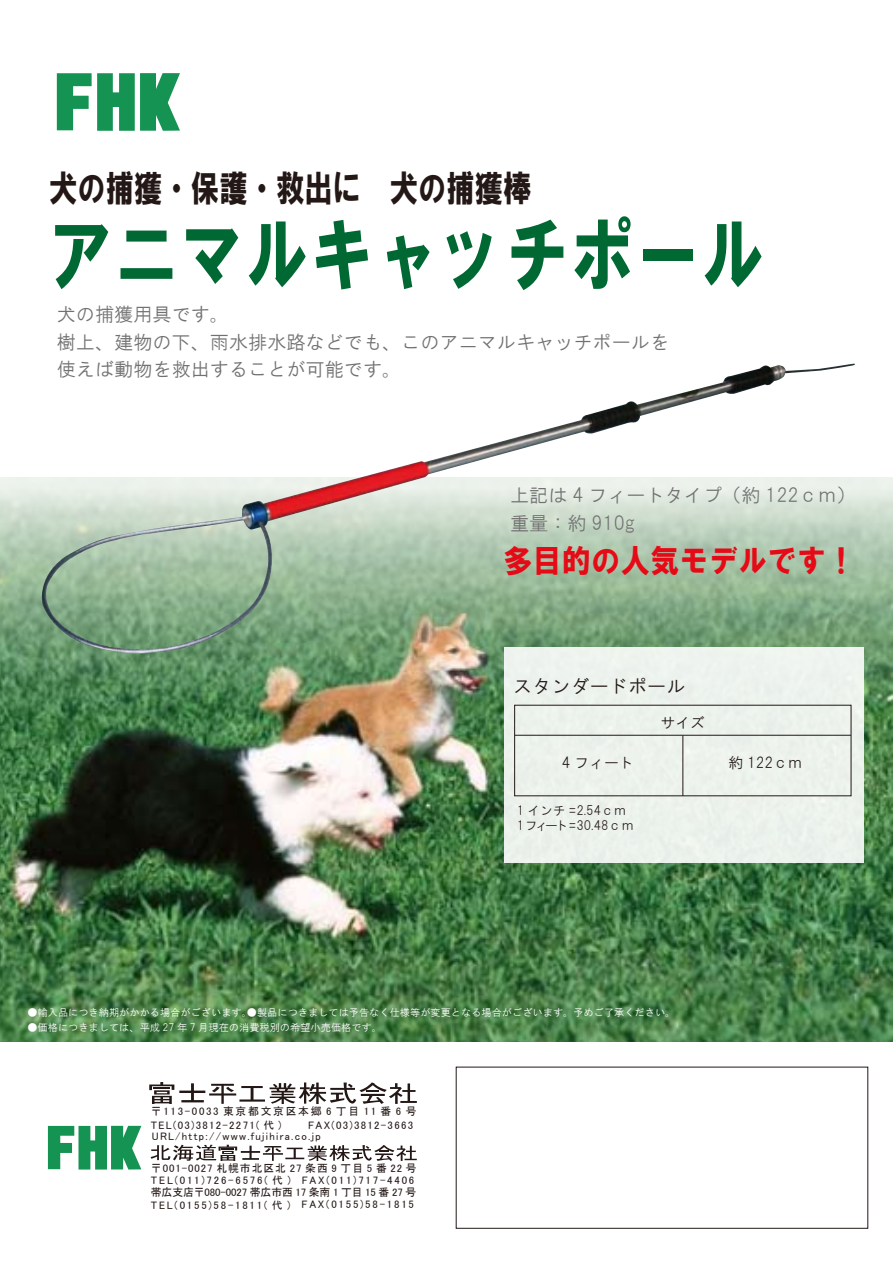
<style>
.page{position:relative;width:893px;height:1263px;background:#fff}
.page>*{position:absolute;margin:0;border:0;box-sizing:border-box;transform-origin:0 0}
.t1{font:82.95px "HG Soei Kakugothic UB";color:#006933;scale:.79 1}
.t2{font:36.15px "HG Soei Kakugothic UB";color:#231815;scale:.79 1}
.t3{font:31.95px "HG Soei Kakugothic UB";color:#e60a16;scale:.92 1}
.t4{font:19.2px/27.6px "HGS Gothic M";color:#727172}
.t5{font:19.2px "HGS Gothic M";color:#231815}
.t6{font:14.85px "HGS Gothic M";color:#231815}
.t7{font:12.75px/14.9px "HGS Gothic M";color:#231815}
.t8{font:10.8px/12px "MS P Gothic";letter-spacing:.09em;color:#231815}
.t9{font:10.8px/13.2px "MS P Gothic";letter-spacing:.12em;color:#231815}
.t10{font:10.8px "MS P Gothic";letter-spacing:.165em;color:#231815}
.t11{font:10.2px "HGS Gothic M";color:#fff}
</style>
<div class="page">
<img style="left:0;top:477px;width:893px;height:694px">
<img style="left:36px;top:363px;width:821px;height:291px">
<div style="left:504px;top:647px;width:359px;height:215px;background:#ecf2ec"></div>
<hr style="left:515px;top:735px;width:336px;height:1px;background:#231815">
<hr style="left:682px;top:735px;width:1px;height:61px;background:#231815">
<svg style="left:57px;top:73px;width:123px;height:58px"></svg>
<svg style="left:149px;top:1082px;width:268px;height:22px"></svg>
<svg style="left:48px;top:1126px;width:93px;height:43px"></svg>
<svg style="left:151px;top:1145px;width:266px;height:16px"></svg>
<h2 class="t2" style="left:49px;top:170px;width:612px">犬の捕獲・保護・救出に　犬の捕獲棒</h2>
<h1 class="t1" style="left:49px;top:213px;width:908px">アニマルキャッチポール</h1>
<h3 class="t4" style="left:57px;top:300px;width:614px">犬の捕獲用具です。<br>樹上、建物の下、雨水排水路などでも、このアニマルキャッチポールを使えば動物を救出することが可能です。</h3>
<h3 class="t4" style="left:510px;top:481px;width:347px">上記は 4 フィートタイプ（約 122ｃｍ）重量：約 910g</h3>
<h3 class="t3" style="left:503px;top:545px;width:385px">多目的の人気モデルです！</h3>
<h3 class="t5" style="left:513px;top:676px;width:174px">スタンダードポール</h3>
<h3 class="t6" style="left:660px;top:715px;width:46px">サイズ</h3>
<h3 class="t6" style="left:562px;top:755px;width:73px">4 フィート</h3>
<p class="t7" style="left:517px;top:803px;width:119px">1 インチ =2.54ｃｍ<br>1フィート=30.48ｃｍ</p>
<h3 class="t6" style="left:728px;top:755px;width:76px">約 122ｃｍ</h3>
<p class="t11" style="left:27px;top:1007px;width:649px">●輸入品につき納期がかかる場合がございます。●製品につきましては予告なく仕様等が変更となる場合がございます。予めご了承ください。</p>
<p class="t11" style="left:27px;top:1022px;width:356px">●価格につきましては、平成 27 年 7 月現在の消費税別の希望小売価格です。</p>
<p class="t9" style="left:151px;top:1105px;width:267px">〒113-0033 東京都文京区本郷 6 丁目 11 番 6 号<br>TEL(03)3812-2271( 代 )　　　FAX(03)3812-3663</p>
<p class="t8" style="left:151px;top:1162px;width:267px">〒001-0027 札幌市北区北 27 条西 9 丁目 5 番 22 号TEL(011)726-6576( 代 )　FAX(011)717-4406帯広支店〒080-0027 帯広市西 17 条南 1 丁目 15 番 27 号TEL(0155)58-1811( 代 )</p>
<p class="t9" style="left:152px;top:1130px;width:170px">URL/http://www.fujihira.co.jp</p>
<p class="t10" style="left:302px;top:1199px;width:114px">FAX(0155)58-1815</p>
</div>
